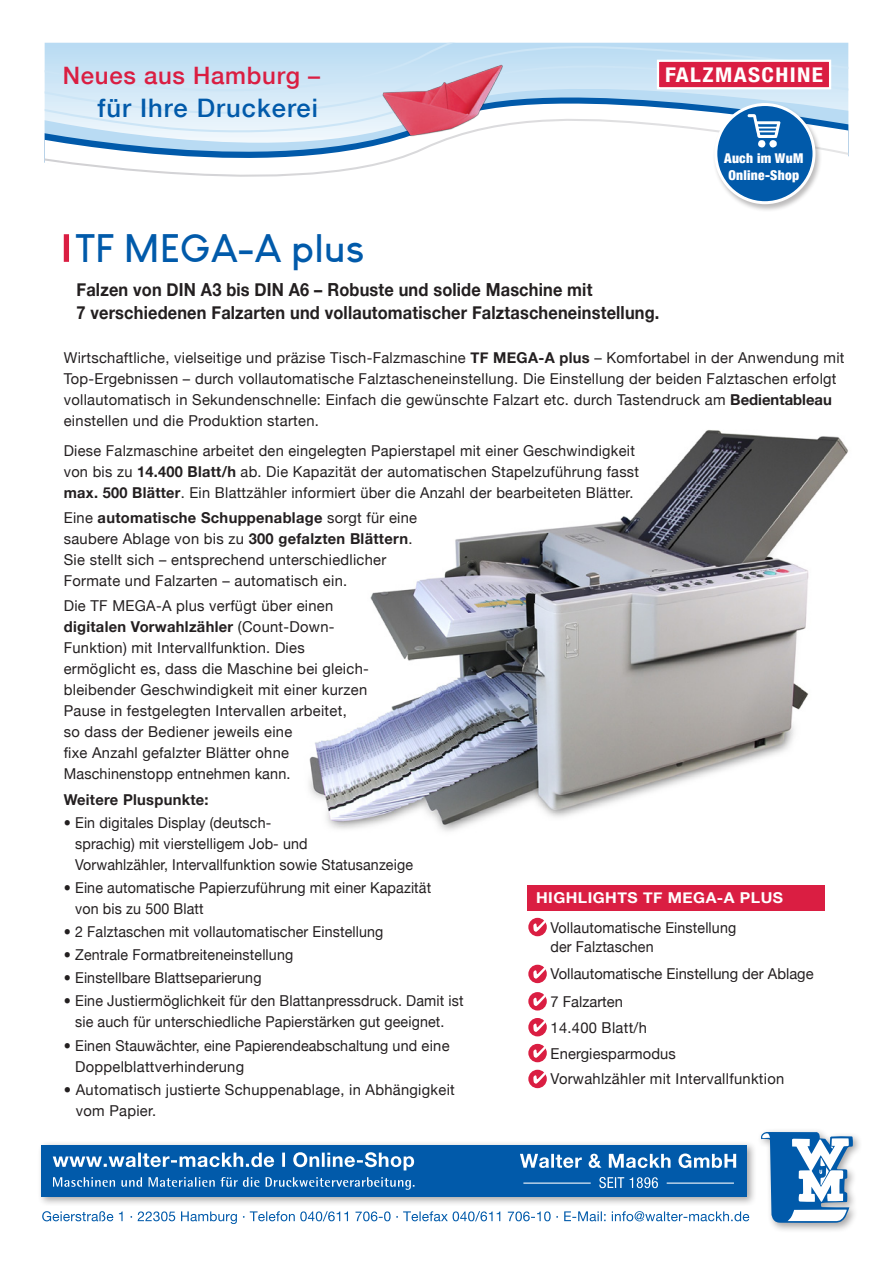
<style>
.page{position:relative;width:893px;height:1263px;background:#fff}
.page>*{position:absolute;margin:0;border:0;box-sizing:border-box;transform-origin:0 0}
.Headline{font:700 39px "Louis George Cafe";color:#015aaa}
.t1{font:500 25.5px "Helvetica Neue";letter-spacing:.04em;color:#015aaa}
.t2{font:500 24px "Helvetica Neue";letter-spacing:.03em;color:#da1e42}
.t3{font:700 condensed 20.25px "Helvetica Neue";letter-spacing:.06em;color:#fff;scale:1.15 1}
.t4{font:700 18px/22.5px "Helvetica Neue";letter-spacing:.01em;color:#231f20;scale:.91 1}
.t5{font:15px/21px "Helvetica Neue";letter-spacing:.02em;color:#231f20}
.t6{font:15px/21px "Helvetica Neue";letter-spacing:.02em;color:#231f20;scale:.95 1}
.t7{font:15px "Helvetica Neue";color:#231f20}
.t8{font:700 15px "Helvetica Neue";letter-spacing:.03em;color:#fff;scale:1.05 1}
.t9{font:700 15px "Helvetica Neue";letter-spacing:.02em;color:#231f20}
.t10{font:900 condensed 13.5px/16.5px "Helvetica Neue";letter-spacing:.02em;color:#fff;text-align:center}
.s1{font-weight:700}
</style>
<div class="page">
<div style="left:757px;top:1128px;width:106px;height:105px;background:#231f20;opacity:.4"></div>
<svg style="left:761px;top:1132px;width:92px;height:91px"></svg>
<div style="left:37px;top:1140px;width:721px;height:66px;background:#231f20;opacity:.4"></div>
<div style="left:42px;top:1145px;width:705px;height:51px;background:#015aaa"></div>
<svg style="left:53px;top:1177px;width:361px;height:13px"></svg>
<svg style="left:42px;top:1211px;width:707px;height:13px"></svg>
<svg style="left:53px;top:1152px;width:361px;height:18px"></svg>
<svg style="left:599px;top:1177px;width:59px;height:11px"></svg>
<svg style="left:520px;top:1153px;width:216px;height:15px"></svg>
<hr style="left:523px;top:1182px;width:68px;height:2px;background:#fff">
<hr style="left:667px;top:1182px;width:67px;height:2px;background:#fff">
<svg style="left:45px;top:119px;width:803px;height:3px"></svg>
<svg style="left:45px;top:95px;width:803px;height:24px"></svg>
<svg style="left:45px;top:122px;width:803px;height:55px"></svg>
<svg style="left:45px;top:43px;width:803px;height:52px;background:#c8cbe0"></svg>
<img style="left:375px;top:60px;width:131px;height:81px">
<div style="left:712px;top:102px;width:110px;height:110px;background:#231f20;opacity:.3"></div>
<div style="left:716px;top:105px;width:98px;height:98px;background:#015aaa;border-radius:50%"></div>
<div style="left:714px;top:103px;width:101px;height:101px;border:3px solid #fff;border-radius:50%"></div>
<svg style="left:748px;top:114px;width:32px;height:34px"></svg>
<img style="left:309px;top:430px;width:539px;height:402px">
<div style="left:64px;top:234px;width:5px;height:28px;background:#da1e42"></div>
<div style="left:527px;top:885px;width:298px;height:25px;background:#da1e42"></div>
<div style="left:528px;top:918px;width:19px;height:18px;background:#da1e42;border-radius:50%"></div>
<svg style="left:533px;top:920px;width:13px;height:12px"></svg>
<div style="left:528px;top:965px;width:19px;height:18px;background:#da1e42;border-radius:50%"></div>
<svg style="left:533px;top:967px;width:13px;height:12px"></svg>
<div style="left:528px;top:992px;width:19px;height:18px;background:#da1e42;border-radius:50%"></div>
<svg style="left:533px;top:994px;width:13px;height:12px"></svg>
<div style="left:528px;top:1018px;width:19px;height:18px;background:#da1e42;border-radius:50%"></div>
<svg style="left:533px;top:1020px;width:13px;height:12px"></svg>
<div style="left:528px;top:1044px;width:19px;height:18px;background:#da1e42;border-radius:50%"></div>
<svg style="left:533px;top:1046px;width:13px;height:12px"></svg>
<div style="left:528px;top:1070px;width:19px;height:18px;background:#da1e42;border-radius:50%"></div>
<svg style="left:533px;top:1072px;width:13px;height:12px"></svg>
<p class="t2" style="left:63px;top:61px;width:259px">Neues aus Hamburg –</p>
<p class="t3" style="left:665px;top:63px;width:139px">FALZMASCHINE</p>
<p class="t1" style="left:97px;top:93px;width:222px">für Ihre Druckerei</p>
<p class="t10" style="left:724px;top:150px;width:81px">Auch im WuM<br>Online-Shop</p>
<p class="Headline" style="left:76px;top:223px;width:290px">TF MEGA-A plus</p>
<p class="t4" style="left:77px;top:278px;width:642px">Falzen von DIN A3 bis DIN A6 – Robuste und solide Maschine mit<br>7 verschiedenen Falzarten und vollautomatischer Falztascheneinstellung.</p>
<p class="t5" style="left:64px;top:347px;width:782px">Wirtschaftliche, vielseitige und präzise Tisch-Falzmaschine <span class="s1">TF MEGA-A plus</span> – Komfortabel in der Anwendung mit Top-Ergebnissen – durch vollautomatische Falztascheneinstellung. Die Einstellung der beiden Falztaschen erfolgt vollautomatisch in Sekundenschnelle: Einfach die gewünschte Falzart etc. durch Tastendruck am <span class="s1">Bedientableau </span>einstellen und die Produktion starten.</p>
<p class="t5" style="left:64px;top:440px;width:577px">Diese Falzmaschine arbeitet den eingelegten Papierstapel mit einer Geschwindigkeit von bis zu <span class="s1">14.400 Blatt/h</span> ab. Die Kapazität der automatischen Stapelzuführung fasst <span class="s1">max. 500 Blätter</span>. Ein Blattzähler informiert über die Anzahl der bearbeiteten Blätter.</p>
<p class="t5" style="left:64px;top:507px;width:355px">Eine <span class="s1">automatische Schuppenablage</span> sorgt für eine saubere Ablage von bis zu <span class="s1">300 gefalzten Blättern</span>.<br>Sie stellt sich – entsprechend unterschiedlicher Formate und Falzarten – automatisch ein.</p>
<p class="t5" style="left:64px;top:595px;width:307px">Die TF MEGA-A plus verfügt über einen <span class="s1">digitalen Vorwahlzähler</span> (Count-Down-Funktion) mit Intervallfunktion. Dies ermöglicht es, dass die Maschine bei gleich&shy;bleibender Geschwindigkeit mit einer kurzen Pause in festgelegten Intervallen arbeitet,<br>so dass der Bediener jeweils eine<br>fixe Anzahl gefalzter Blätter ohne Maschinenstopp entnehmen kann.</p>
<p class="t9" style="left:64px;top:790px;width:146px">Weitere Pluspunkte:</p>
<p class="t6" style="left:75px;top:812px;width:357px;text-indent:-11px">• Ein digitales Display (deutsch-<br>sprachig) mit vierstelligem Job- und<br>Vorwahlzähler, Intervallfunktion sowie Statusanzeige</p>
<p class="t6" style="left:75px;top:877px;width:376px;text-indent:-11px">• Eine automatische Papierzuführung mit einer Kapazität von bis zu 500 Blatt</p>
<p class="t6" style="left:64px;top:921px;width:338px">• 2 Falztaschen mit vollautomatischer Einstellung</p>
<p class="t6" style="left:64px;top:944px;width:243px">• Zentrale Formatbreiteneinstellung</p>
<p class="t6" style="left:64px;top:967px;width:210px">• Einstellbare Blattseparierung</p>
<p class="t6" style="left:64px;top:990px;width:422px;text-align:center">• Eine Justiermöglichkeit für den Blattanpressdruck. Damit ist sie auch für unterschiedliche Papierstärken gut geeignet.</p>
<p class="t6" style="left:75px;top:1034px;width:396px;text-indent:-11px">• Einen Stauwächter, eine Papierendeabschaltung und eine<br>Doppelblattverhinderung</p>
<p class="t5" style="left:76px;top:1079px;width:381px;text-indent:-12px">• Automatisch justierte Schuppenablage, in Abhängigkeit vom Papier.</p>
<p class="t8" style="left:536px;top:888px;width:237px">HIGHLIGHTS TF MEGA-A PLUS</p>
<p class="t6" style="left:551px;top:917px;width:197px;line-height:19.5px">Vollautomatische Einstellung der Falztaschen</p>
<p class="t7" style="left:551px;top:965px;width:265px">Vollautomatische Einstellung der Ablage</p>
<p class="t7" style="left:551px;top:992px;width:74px">7 Falzarten</p>
<p class="t5" style="left:551px;top:1017px;width:98px">14.400 Blatt/h</p>
<p class="t5" style="left:551px;top:1042px;width:127px">Energiesparmodus</p>
<p class="t5" style="left:551px;top:1068px;width:235px">Vorwahlzähler mit Intervallfunktion</p>
</div>
